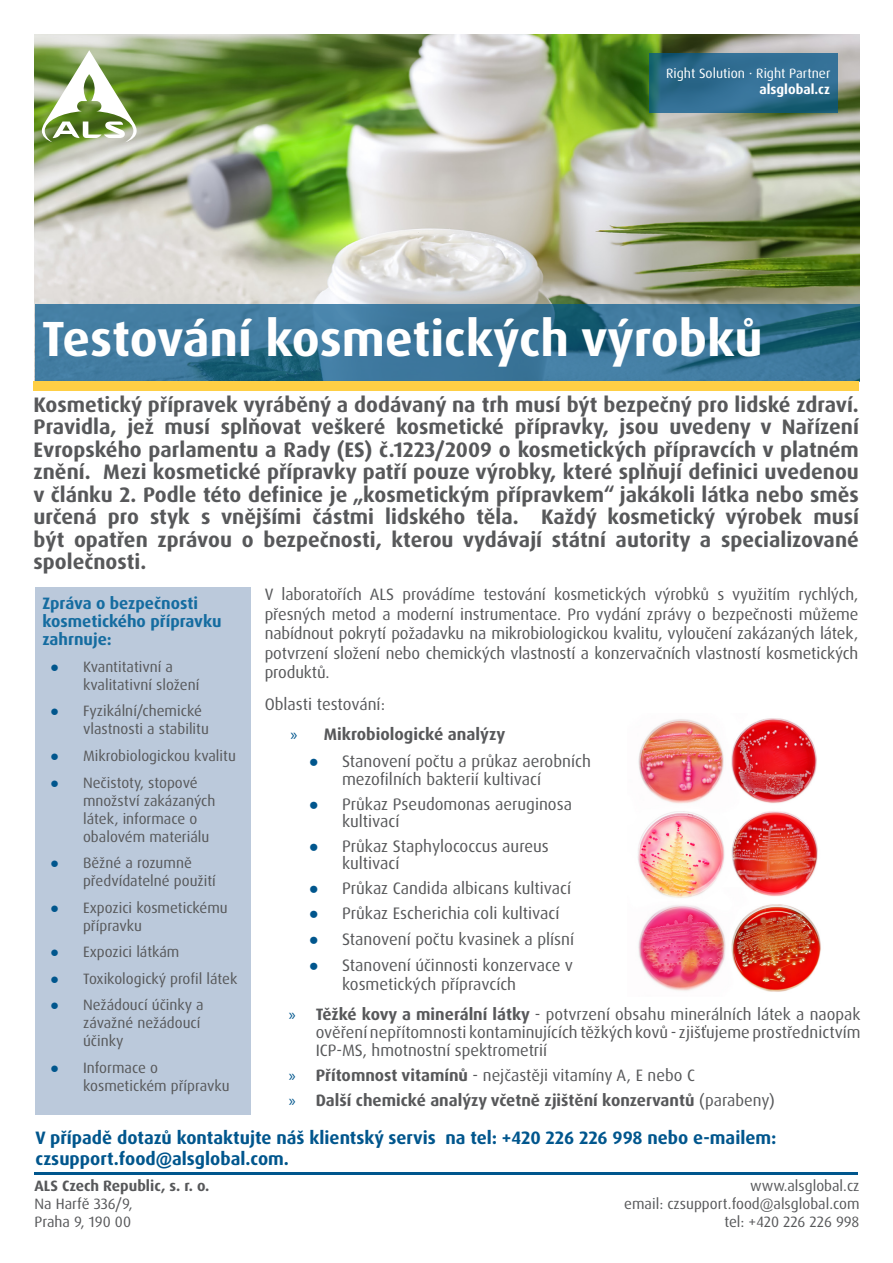
<style>
.page{position:relative;width:893px;height:1263px;background:#fff}
.page>*{position:absolute;margin:0;border:0;box-sizing:border-box;transform-origin:0 0}
.NADPIS_LETÁKU{font:700 49.5px "Dax Pro";color:#fff}
.Text_rámeček{font:700 21px/22.5px "Dax Pro";color:#57585a;text-align:justify}
.t1{font:700 18px/21px "Dax Pro";color:#00568d}
.Text_rámeček-2{font:16.65px/18.1px "Dax Pro";color:#57585a}
.t2{font:700 16.65px "Dax Pro";color:#57585a}
.Text_rámeček-3{font:16.5px/19.5px "Dax Pro";letter-spacing:-.005em;color:#57585a;text-align:justify}
.t3{font:700 16.5px "Dax Pro";color:#57585a}
.Text_pod_nadpisovým{font:700 16.5px/18px "Dax Pro";color:#156ca0}
.Kontakt_pod_čarou{font:15px/18px "Dax Pro";color:#57585a}
.t4{font:700 15px "Dax Pro";color:#57585a}
.NADPIS_LETÁKU-2{font:13.5px "Dax Pro";color:#fff}
.NADPIS_LETÁKU-3{font:700 13.5px "Dax Pro";color:#fff}
.s1{font-family:"Arial";color:#00568d}
.s2{font-family:"Myriad Pro";font-weight:400;color:#00568d}
.s3{font-family:"Myriad Pro";color:#00568d}
.s4{font-weight:700}
.s5{font-weight:400}
</style>
<div class="page">
<img style="left:35px;top:34px;width:824px;height:270px">
<svg style="left:649px;top:53px;width:189px;height:60px;background:#2d6b8d"></svg>
<svg style="left:35px;top:304px;width:824px;height:77px;background:#397497"></svg>
<svg style="left:42px;top:50px;width:95px;height:92px"></svg>
<hr style="left:35px;top:1172px;width:823px;height:3px;background:#00568d">
<div style="left:34px;top:381px;width:825px;height:10px;background:#ffcf45"></div>
<div style="left:35px;top:587px;width:216px;height:527px;background:#bbc9db"></div>
<img style="left:638px;top:718px;width:183px;height:274px">
<p class="NADPIS_LETÁKU-2" style="left:666px;top:65px;width:166px">Right Solution · Right Partner</p>
<p class="NADPIS_LETÁKU-3" style="left:759px;top:81px;width:72px">alsglobal.cz</p>
<p class="NADPIS_LETÁKU" style="left:42px;top:307px;width:722px">Testování kosmetických výrobků</p>
<p class="Text_rámeček" style="left:34px;top:393px;width:827px">Kosmetický přípravek vyráběný a dodávaný na trh musí být bezpečný pro lidské zdraví.<br>Pravidla, jež musí splňovat veškeré kosmetické přípravky, jsou uvedeny v Nařízení Evropského parlamentu a Rady (ES) č.1223/2009 o kosmetických přípravcích v platném znění. Mezi kosmetické přípravky patří pouze výrobky, které splňují definici uvedenou v článku 2. Podle této definice je „kosmetickým přípravkem“ jakákoli látka nebo směs určená pro styk s vnějšími částmi lidského těla. Každý kosmetický výrobek musí být opatřen zprávou o bezpečnosti, kterou vydávají státní autority a specializované společnosti.</p>
<p class="Text_pod_nadpisovým" style="left:42px;top:595px;width:181px">Zpráva o bezpečnosti kosmetického přípravku zahrnuje:</p>
<p class="Kontakt_pod_čarou" style="left:83px;top:658px;width:118px;text-indent:-33px"><span class="s1">●</span> Kvantitativní a kvalitativní složení</p>
<p class="Kontakt_pod_čarou" style="left:83px;top:702px;width:127px;text-indent:-33px"><span class="s1">●</span> Fyzikální/chemické vlastnosti a stabilitu</p>
<p class="Kontakt_pod_čarou" style="left:50px;top:747px;width:187px"><span class="s1">●</span> Mikrobiologickou kvalitu</p>
<p class="Kontakt_pod_čarou" style="left:83px;top:773px;width:134px;text-indent:-33px"><span class="s1">●</span> Nečistoty, stopové množství zakázaných látek, informace o obalovém materiálu</p>
<p class="Kontakt_pod_čarou" style="left:83px;top:854px;width:134px;text-indent:-33px"><span class="s1">●</span> Běžné a rozumně předvídatelné použití</p>
<p class="Kontakt_pod_čarou" style="left:83px;top:898px;width:146px;text-indent:-33px"><span class="s1">●</span> Expozici kosmetickému přípravku</p>
<p class="Kontakt_pod_čarou" style="left:50px;top:943px;width:131px"><span class="s1">●</span> Expozici látkám</p>
<p class="Kontakt_pod_čarou" style="left:50px;top:969px;width:189px"><span class="s1">●</span> Toxikologický profil látek</p>
<p class="Kontakt_pod_čarou" style="left:83px;top:996px;width:122px;text-indent:-33px"><span class="s1">●</span> Nežádoucí účinky a závažné nežádoucí účinky</p>
<p class="Kontakt_pod_čarou" style="left:83px;top:1058px;width:148px;text-indent:-33px"><span class="s1">●</span> Informace o kosmetickém přípravku</p>
<p class="Text_rámeček-3" style="left:265px;top:585px;width:595px">V laboratořích ALS provádíme testování kosmetických výrobků s využitím rychlých, přesných metod a moderní instrumentace. Pro vydání zprávy o bezpečnosti můžeme nabídnout pokrytí požadavku na mikrobiologickou kvalitu, vyloučení zakázaných látek, potvrzení složení nebo chemických vlastností a konzervačních vlastností kosmetických produktů.</p>
<p class="Text_rámeček-2" style="left:265px;top:695px;width:122px">Oblasti testování:</p>
<p class="t2" style="left:290px;top:723px;width:216px"><span class="s2">»</span> Mikrobiologické analýzy</p>
<p class="Text_rámeček-2" style="left:342px;top:752px;width:250px;text-indent:-33px"><span class="s1">●</span> Stanovení počtu a průkaz aerobních mezofilních bakterií kultivací</p>
<p class="Text_rámeček-2" style="left:342px;top:796px;width:232px;line-height:16.6px;text-indent:-33px"><span class="s1">●</span> Průkaz Pseudomonas aeruginosa kultivací</p>
<p class="Text_rámeček-2" style="left:342px;top:838px;width:208px;line-height:16.6px;text-indent:-33px"><span class="s1">●</span> Průkaz Staphylococcus aureus kultivací</p>
<p class="Text_rámeček-2" style="left:309px;top:879px;width:264px"><span class="s1">●</span> Průkaz Candida albicans kultivací</p>
<p class="Text_rámeček-2" style="left:309px;top:904px;width:252px"><span class="s1">●</span> Průkaz Escherichia coli kultivací</p>
<p class="Text_rámeček-2" style="left:309px;top:930px;width:267px"><span class="s1">●</span> Stanovení počtu kvasinek a plísní</p>
<p class="Text_rámeček-2" style="left:342px;top:957px;width:232px;text-indent:-33px"><span class="s1">●</span> Stanovení účinnosti konzervace v kosmetických přípravcích</p>
<p class="Text_rámeček-3" style="left:316px;top:1005px;width:546px;line-height:18px;text-indent:-27px"><span class="s3">»</span> <span class="s4">Těžké kovy a minerální látky</span> - potvrzení obsahu minerálních látek a naopak ověření nepřítomnosti kontaminujících těžkých kovů - zjišťujeme prostřednictvím ICP-MS, hmotnostní spektrometrií</p>
<p class="Text_rámeček-3" style="left:289px;top:1066px;width:408px"><span class="s3">»</span> <span class="s4">Přítomnost vitamínů</span> - nejčastěji vitamíny A, E nebo C</p>
<p class="t3" style="left:289px;top:1090px;width:488px"><span class="s2">»</span> Další chemické analýzy včetně zjištění konzervantů <span class="s5">(parabeny)</span></p>
<p class="t1" style="left:36px;top:1127px;width:742px">V případě dotazů kontaktujte náš klientský servis na tel: +420 226 226 998 nebo e-mailem: czsupport.food@alsglobal.com.</p>
<p class="t4" style="left:35px;top:1176px;width:176px">ALS Czech Republic, s. r. o.</p>
<p class="Kontakt_pod_čarou" style="left:35px;top:1195px;width:99px">Na Harfě 336/9,</p>
<p class="Kontakt_pod_čarou" style="left:35px;top:1213px;width:98px">Praha 9, 190 00</p>
<p class="Kontakt_pod_čarou" style="left:750px;top:1177px;width:111px">www.alsglobal.cz</p>
<p class="Kontakt_pod_čarou" style="left:624px;top:1195px;width:237px">email: czsupport.food@alsglobal.com</p>
<p class="Kontakt_pod_čarou" style="left:724px;top:1213px;width:137px">tel: +420 226 226 998</p>
</div>
